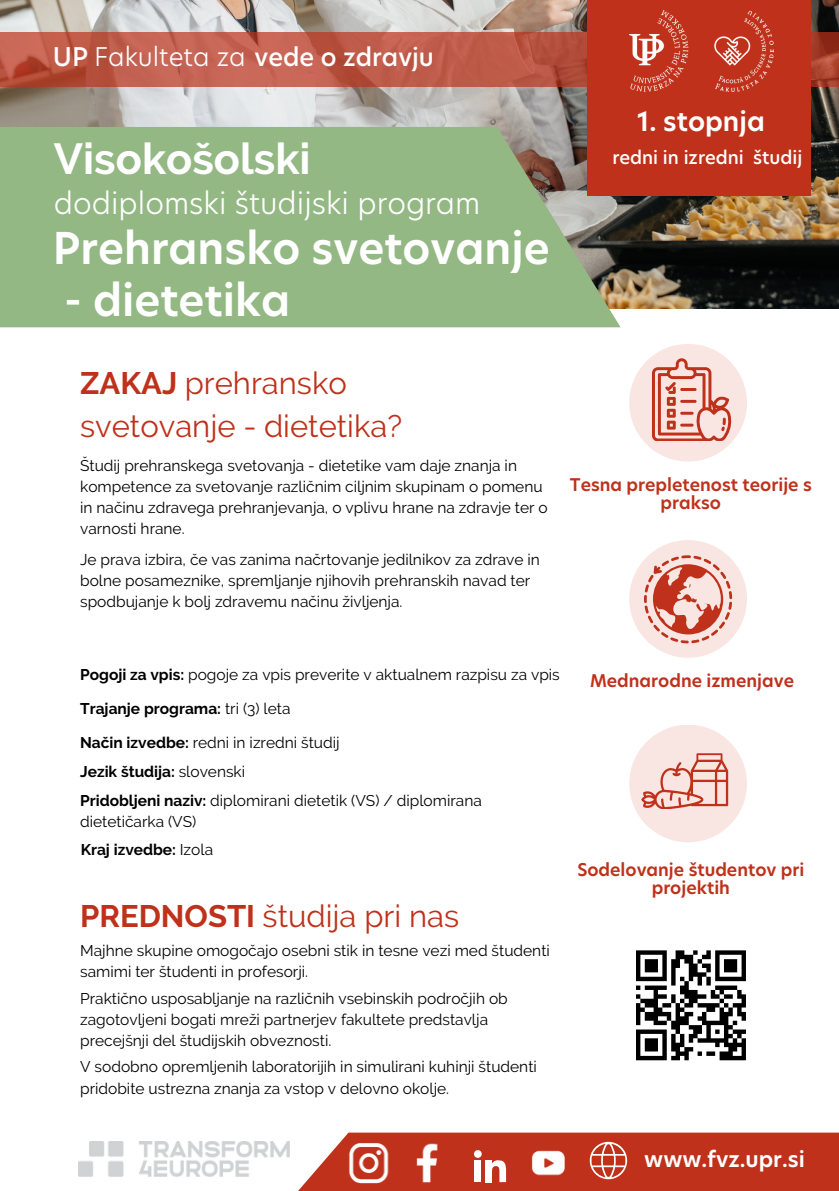
<style>
.page{position:relative;width:839px;height:1191px;background:#fff}
.page>*{position:absolute;margin:0;border:0;box-sizing:border-box;transform-origin:0 0}
.t1{font:700 43.2px "Raleway";color:#fff}
.t2{font:600 43px "Hero New";color:#fff}
.t3{font:31px/43.4px "Raleway";color:#bf311a}
.t4{font:300 29.6px "Hero New";color:#fff}
.t5{font:600 26.4px "Hero New";color:#fff}
.t6{font:500 24.6px "Hero New";color:#fff}
.t7{font:600 21.4px "Hero New";color:#fff}
.t8{font:500 18px "Hero New";color:#fff}
.t9{font:600 17.2px/18px "Hero New";color:#bf311a;text-align:center}
.t10{font:15.4px/21.2px "Raleway";color:#000}
.t11{font:700 15.4px "Raleway";color:#000}
.s1{font-size:25.4px}
.s2{font-weight:300;font-size:25.4px}
.s3{font-weight:700}
.s4{font-weight:400}
</style>
<div class="page">
<img style="left:0;top:0;width:838px;height:309px">
<div style="left:0;top:225px;width:620px;height:102px;background:#93b883"></div>
<div style="left:0;top:127px;width:560px;height:102px;background:#93b884"></div>
<svg style="left:0;top:32px;width:838px;height:54px;background:#bd5948"></svg>
<div style="left:629px;top:344px;width:118px;height:118px;background:#f9e6e2;border-radius:50%"></div>
<div style="left:629px;top:540px;width:118px;height:118px;background:#f9e6e2;border-radius:50%"></div>
<div style="left:587px;top:0;width:224px;height:196px;background:#bf311a"></div>
<img style="left:629px;top:10px;width:144px;height:81px">
<svg style="left:644px;top:555px;width:88px;height:88px"></svg>
<div style="left:629px;top:725px;width:118px;height:117px;background:#f9e6e2;border-radius:50%"></div>
<svg style="left:641px;top:753px;width:87px;height:56px"></svg>
<svg style="left:652px;top:358px;width:79px;height:83px"></svg>
<img style="left:78px;top:1142px;width:201px;height:34px">
<div style="left:636px;top:950px;width:30px;height:5px;background:#000"></div>
<div style="left:644px;top:959px;width:14px;height:5px;background:#000"></div>
<hr style="left:644px;top:964px;width:14px;height:4px;background:#000">
<hr style="left:644px;top:968px;width:14px;height:4px;background:#000">
<svg style="left:636px;top:955px;width:4px;height:22px"></svg>
<hr style="left:636px;top:977px;width:30px;height:4px;background:#000">
<hr style="left:644px;top:986px;width:22px;height:4px;background:#000">
<hr style="left:640px;top:999px;width:18px;height:4px;background:#000">
<div style="left:644px;top:1003px;width:14px;height:5px;background:#000"></div>
<hr style="left:644px;top:1012px;width:27px;height:4px;background:#000">
<div style="left:644px;top:1016px;width:14px;height:5px;background:#000"></div>
<svg style="left:636px;top:986px;width:8px;height:39px"></svg>
<svg style="left:636px;top:1030px;width:17px;height:4px"></svg>
<div style="left:644px;top:1038px;width:14px;height:5px;background:#000"></div>
<hr style="left:644px;top:1043px;width:14px;height:4px;background:#000">
<div style="left:644px;top:1047px;width:14px;height:5px;background:#000"></div>
<svg style="left:636px;top:1034px;width:4px;height:22px"></svg>
<hr style="left:636px;top:1056px;width:30px;height:4px;background:#000">
<svg style="left:653px;top:950px;width:93px;height:110px"></svg>
<hr style="left:719px;top:1056px;width:27px;height:4px;background:#000">
<div style="left:279px;top:1133px;width:559px;height:58px;background:#bf311a"></div>
<img style="left:349px;top:1143px;width:89px;height:41px">
<img style="left:531px;top:1150px;width:34px;height:26px">
<svg style="left:589px;top:1142px;width:38px;height:37px"></svg>
<svg style="left:474px;top:1150px;width:7px;height:8px"></svg>
<div style="left:474px;top:1161px;width:7px;height:21px;background:#fff"></div>
<div style="left:485px;top:1161px;width:6px;height:21px;background:#fff"></div>
<svg style="left:490px;top:1160px;width:16px;height:22px"></svg>
<h2 class="t6" style="left:53px;top:40px;width:382px"><span class="s1">UP</span> <span class="s2">Fakulteta za</span> vede o zdravju</h2>
<h1 class="t5" style="left:637px;top:103px;width:129px">1. stopnja</h1>
<h1 class="t1" style="left:54px;top:134px;width:258px">Visokošolski</h1>
<h3 class="t8" style="left:612px;top:145px;width:191px">redni in izredni študij</h3>
<h2 class="t4" style="left:54px;top:183px;width:428px">dodiplomski študijski program</h2>
<p class="t2" style="left:53px;top:219px;width:498px">Prehransko svetovanje</p>
<p class="t2" style="left:64px;top:271px;width:227px">- dietetika</p>
<h4 class="t3" style="left:80px;top:361px;width:323px"><span class="s3">ZAKAJ</span> prehransko svetovanje - dietetika?</h4>
<p class="t10" style="left:80px;top:455px;width:469px">Študij prehranskega svetovanja - dietetike vam daje znanja in kompetence za svetovanje različnim ciljnim skupinam o pomenu in načinu zdravega prehranjevanja, o vplivu hrane na zdravje ter o varnosti hrane.</p>
<p class="t10" style="left:80px;top:549px;width:461px">Je prava izbira, če vas zanima načrtovanje jedilnikov za zdrave in bolne posameznike, spremljanje njihovih prehranskih navad ter spodbujanje k bolj zdravemu načinu življenja.</p>
<h6 class="t9" style="left:570px;top:476px;width:243px">Tesna prepletenost teorije s prakso</h6>
<p class="t10" style="left:80px;top:664px;width:481px"><span class="s3">Pogoji za vpis:</span> pogoje za vpis preverite v aktualnem razpisu za vpis</p>
<p class="t11" style="left:80px;top:700px;width:212px">Trajanje programa: <span class="s4">tri (3) leta</span></p>
<p class="t10" style="left:80px;top:732px;width:261px"><span class="s3">Način izvedbe:</span> redni in izredni študij</p>
<p class="t11" style="left:80px;top:763px;width:166px">Jezik študija: <span class="s4">slovenski</span></p>
<p class="t10" style="left:80px;top:790px;width:403px"><span class="s3">Pridobljeni naziv:</span> diplomirani dietetik (VS) / diplomirana dietetičarka (VS)</p>
<p class="t11" style="left:81px;top:841px;width:134px">Kraj izvedbe: <span class="s4">Izola</span></p>
<p class="t3" style="left:80px;top:894px;width:380px"><span class="s3">PREDNOSTI</span> študija pri nas</p>
<p class="t10" style="left:80px;top:940px;width:471px">Majhne skupine omogočajo osebni stik in tesne vezi med študenti samimi ter študenti in profesorji.</p>
<p class="t10" style="left:80px;top:988px;width:429px">Praktično usposabljanje na različnih vsebinskih področjih ob zagotovljeni bogati mreži partnerjev fakultete predstavlja precejšnji del študijskih obveznosti.</p>
<p class="t10" style="left:80px;top:1056px;width:458px">V sodobno opremljenih laboratorijih in simulirani kuhinji študenti pridobite ustrezna znanja za vstop v delovno okolje.</p>
<h5 class="t9" style="left:590px;top:672px;width:205px">Mednarodne izmenjave</h5>
<p class="t9" style="left:577px;top:861px;width:228px">Sodelovanje študentov pri projektih</p>
<p class="t7" style="left:644px;top:1144px;width:162px">www.fvz.upr.si</p>
</div>
